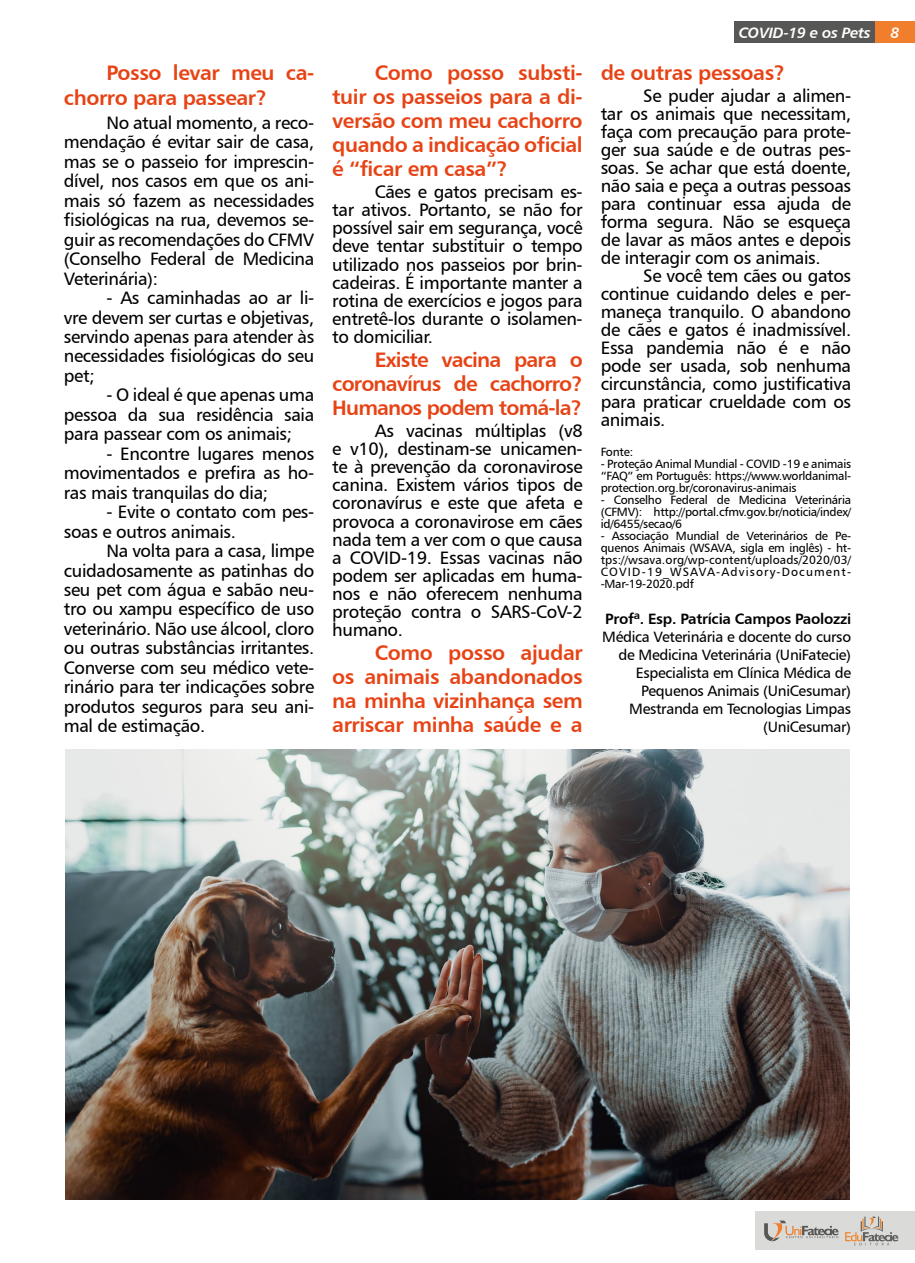
<style>
.page{position:relative;width:915px;height:1263px;background:#fff}
.page>*{position:absolute;margin:0;border:0;box-sizing:border-box;transform-origin:0 0}
.t1{font:21px/24px "Humanist 777 BT Bold B";letter-spacing:-.02em;color:#e74315;text-align:justify}
.t2{font:18px/18px "Humanist 777 BT Roman B";letter-spacing:-.02em;color:#000;text-align:justify}
.t3{font:15px/18px "Humanist 777 BT Roman B";letter-spacing:-.02em;color:#000;text-align:right}
.t4{font:15px "Humanist 777 BT Bold B";letter-spacing:-.02em;color:#000}
.t5{font:15px "Humanist 777 BT Bold Italic B";letter-spacing:-.02em;color:#fff}
.t6{font:12px/12px "Humanist 777 BT Roman B";letter-spacing:-.02em;color:#000;text-align:justify}
</style>
<div class="page">
<div style="left:874px;top:21px;width:40px;height:22px;background:#f07e2d"></div>
<div style="left:734px;top:21px;width:140px;height:22px;background:#575756"></div>
<div style="left:755px;top:1211px;width:159px;height:39px;background:#dadad9"></div>
<svg style="left:764px;top:1220px;width:74px;height:21px"></svg>
<svg style="left:845px;top:1216px;width:53px;height:29px"></svg>
<img style="left:65px;top:749px;width:784px;height:450px">
<p class="t1" style="left:64px;top:59px;width:252px;line-height:25.5px;text-indent:43px">Posso levar meu ca&shy;chorro para passear?</p>
<p class="t2" style="left:64px;top:113px;width:252px;line-height:19.5px;text-indent:43px">No atual momento, a reco&shy;mendação é evitar sair de casa, mas se o passeio for imprescin&shy;dível, nos casos em que os ani&shy;mais só fazem as necessidades fisiológicas na rua, devemos se&shy;guir as recomendações do CFMV (Conselho Federal de Medicina Veterinária):</p>
<p class="t2" style="left:64px;top:288px;width:252px;line-height:19.5px;text-indent:43px">- As caminhadas ao ar li&shy;vre devem ser curtas e objetivas, servindo apenas para atender às necessidades fisiológicas do seu pet;</p>
<p class="t2" style="left:64px;top:385px;width:252px;line-height:19.5px;text-indent:43px">- O ideal é que apenas uma pessoa da sua residência saia para passear com os animais;</p>
<p class="t2" style="left:64px;top:443px;width:252px;line-height:19.5px;text-indent:43px">- Encontre lugares menos movimentados e prefira as ho&shy;ras mais tranquilas do dia;</p>
<p class="t2" style="left:64px;top:502px;width:252px;line-height:19.5px;text-indent:43px">- Evite o contato com pes&shy;soas e outros animais.</p>
<p class="t2" style="left:64px;top:541px;width:252px;line-height:19.5px;text-indent:43px">Na volta para a casa, limpe cuidadosamente as patinhas do seu pet com água e sabão neu&shy;tro ou xampu específico de uso veterinário. Não use álcool, cloro ou outras substâncias irritantes.<br>Converse com seu médico vete&shy;rinário para ter indicações sobre produtos seguros para seu ani&shy;mal de estimação.</p>
<p class="t1" style="left:332px;top:60px;width:252px;text-indent:43px">Como posso substi&shy;tuir os passeios para a di&shy;versão com meu cachorro quando a indicação oficial é “ficar em casa”?</p>
<p class="t2" style="left:332px;top:183px;width:252px;text-indent:43px">Cães e gatos precisam es&shy;tar ativos. Portanto, se não for possível sair em segurança, você deve tentar substituir o tempo utilizado nos passeios por brin&shy;cadeiras. É importante manter a rotina de exercícios e jogos para entretê-los durante o isolamen&shy;to domiciliar.</p>
<p class="t1" style="left:332px;top:347px;width:252px;text-indent:43px">Existe vacina para o coronavírus de cachorro?<br>Humanos podem tomá-la?</p>
<p class="t2" style="left:332px;top:422px;width:252px;text-indent:43px">As vacinas múltiplas (v8 e v10), destinam-se unicamen&shy;te à prevenção da coronavirose canina. Existem vários tipos de coronavírus e este que afeta e provoca a coronavirose em cães nada tem a ver com o que causa a COVID-19. Essas vacinas não podem ser aplicadas em huma&shy;nos e não oferecem nenhuma proteção contra o SARS-CoV-2 humano.</p>
<p class="t1" style="left:332px;top:640px;width:252px;text-indent:43px">Como posso ajudar os animais abandonados na minha vizinhança sem arriscar minha saúde e a</p>
<p class="t5" style="left:738px;top:23px;width:133px">COVID-19 e os Pets</p>
<p class="t5" style="left:890px;top:23px;width:10px">8</p>
<p class="t1" style="left:600px;top:60px;width:186px">de outras pessoas?</p>
<p class="t2" style="left:600px;top:86px;width:252px;text-indent:43px">Se puder ajudar a alimen&shy;tar os animais que necessitam, faça com precaução para prote&shy;ger sua saúde e de outras pes&shy;soas. Se achar que está doente, não saia e peça a outras pessoas para continuar essa ajuda de forma segura. Não se esqueça de lavar as mãos antes e depois de interagir com os animais.</p>
<p class="t2" style="left:600px;top:266px;width:252px;text-indent:43px">Se você tem cães ou gatos continue cuidando deles e per&shy;maneça tranquilo. O abandono de cães e gatos é inadmissível.<br>Essa pandemia não é e não pode ser usada, sob nenhuma circunstância, como justificativa para praticar crueldade com os animais.</p>
<p class="t6" style="left:600px;top:446px;width:34px">Fonte:</p>
<p class="t6" style="left:600px;top:458px;width:252px">- Proteção Animal Mundial - COVID -19 e animais “FAQ” em Português: https://www.worldanimal&shy;protection.org.br/coronavirus-animais</p>
<p class="t6" style="left:600px;top:494px;width:252px">- Conselho Federal de Medicina Veterinária (CFMV): http://portal.cfmv.gov.br/noticia/index/ id/6455/secao/6</p>
<p class="t6" style="left:600px;top:530px;width:252px">- Associação Mundial de Veterinários de Pe&shy;quenos Animais (WSAVA, sigla em inglês) - ht&shy;tps://wsava.org/wp-content/uploads/2020/03/ COVID-19_WSAVA-Advisory-Document--Mar-19-2020.pdf</p>
<p class="t4" style="left:605px;top:609px;width:247px">Profª. Esp. Patrícia Campos Paolozzi</p>
<p class="t3" style="left:602px;top:627px;width:250px">Médica Veterinária e docente do curso de Medicina Veterinária (UniFatecie)<br>Especialista em Clínica Médica de<br>Pequenos Animais (UniCesumar)<br>Mestranda em Tecnologias Limpas (UniCesumar)</p>
</div>
